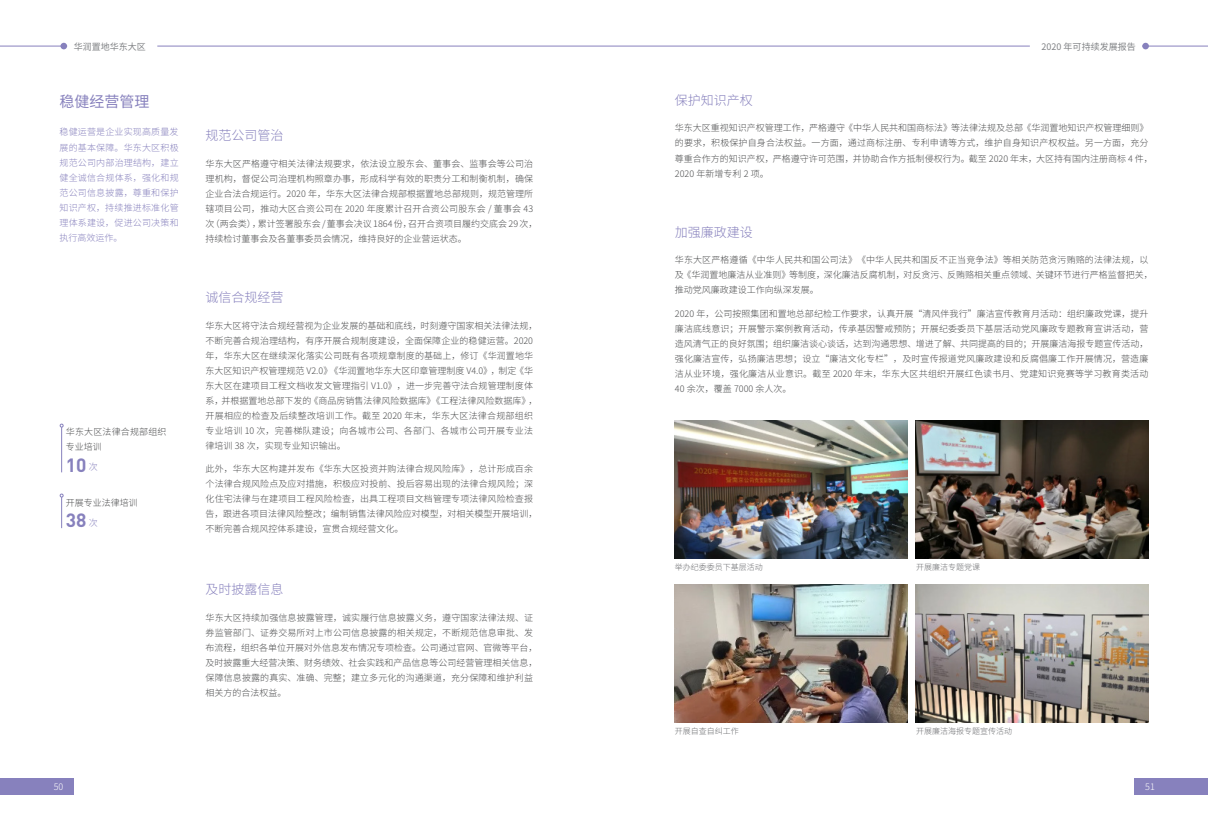
<style>
.page{position:relative;width:1208px;height:825px;background:#fff}
.page>*{position:absolute;margin:0;border:0;box-sizing:border-box;transform-origin:0 0}
.t1{font:700 19px "DIN";color:#8781bd}
.t2{font:15px "Source Han Sans CN";color:#8781bd}
.t3{font:300 13px "Source Han Sans CN";color:#8781bd}
.t4{font:300 9px/15px "Source Han Sans CN";letter-spacing:.01em;color:#4b4c4d}
.t5{font:300 9px/15px "Source Han Sans CN";letter-spacing:.02em;color:#8781bd;text-align:justify}
.t6{font:9px "Source Han Sans CN";color:#808285}
.t7{font:300 9px "Source Han Sans CN";color:#fff}
.t8{font:300 8px "Source Han Sans CN";color:#6c6d70}
.s1{font-family:"Source Han Sans CN";font-weight:300;font-size:9px}
</style>
<div class="page">
<div style="left:1134px;top:778px;width:74px;height:17px;background:#8781bd"></div>
<div style="left:0;top:778px;width:73px;height:17px;background:#8781bd"></div>
<img style="left:675px;top:421px;width:233px;height:137px">
<img style="left:915px;top:420px;width:233px;height:138px">
<img style="left:675px;top:584px;width:233px;height:138px">
<img style="left:915px;top:584px;width:233px;height:138px">
<hr style="left:0;top:46px;width:67px;height:1px;background:#8781bd">
<div style="left:60px;top:43px;width:7px;height:6px;background:#8781bd;border-radius:50%"></div>
<hr style="left:157px;top:46px;width:872px;height:1px;background:#8781bd">
<hr style="left:1142px;top:46px;width:66px;height:1px;background:#8781bd">
<div style="left:1142px;top:43px;width:7px;height:6px;background:#8781bd;border-radius:50%"></div>
<hr style="left:61px;top:427px;width:1px;height:45px;background:#8781bd">
<hr style="left:61px;top:497px;width:1px;height:31px;background:#8781bd">
<p class="t6" style="left:74px;top:41px;width:74px">华润置地华东大区</p>
<p class="t6" style="left:1041px;top:41px;width:96px">2020 年可持续发展报告</p>
<h2 class="t2" style="left:60px;top:93px;width:92px">稳健经营管理</h2>
<p class="t5" style="left:60px;top:125px;width:121px">稳健运营是企业实现高质量发展的基本保障。华东大区积极规范公司内部治理结构，建立健全诚信合规体系，强化和规范公司信息披露，尊重和保护知识产权，持续推进标准化管理体系建设，促进公司决策和执行高效运作。</p>
<h3 class="t3" style="left:206px;top:128px;width:79px">规范公司管治</h3>
<p class="t4" style="left:206px;top:156px;width:333px">华东大区严格遵守相关法律法规要求，依法设立股东会、董事会、监事会等公司治理机构，督促公司治理机构照章办事，形成科学有效的职责分工和制衡机制，确保企业合法合规运行。2020 年，华东大区法律合规部根据置地总部规则，规范管理所辖项目公司，推动大区合资公司在 2020 年度累计召开合资公司股东会 / 董事会 43次（两会类），累计签署股东会 /董事会决议 1864份，召开合资项目履约交底会 29次，持续检讨董事会及各董事委员会情况，维持良好的企业营运状态。</p>
<p class="t4" style="left:66px;top:425px;width:102px">华东大区法律合规部组织专业培训</p>
<h1 class="t1" style="left:66px;top:452px;width:33px">10 <span class="s1">次</span></h1>
<p class="t4" style="left:66px;top:495px;width:73px">开展专业法律培训</p>
<h1 class="t1" style="left:66px;top:508px;width:33px">38 <span class="s1">次</span></h1>
<h3 class="t3" style="left:206px;top:290px;width:79px">诚信合规经营</h3>
<p class="t4" style="left:206px;top:318px;width:333px">华东大区将守法合规经营视为企业发展的基础和底线，时刻遵守国家相关法律法规，不断完善合规治理结构，有序开展合规制度建设，全面保障企业的稳健运营。2020年，华东大区在继续深化落实公司既有各项规章制度的基础上，修订《华润置地华东大区知识产权管理规范 V2.0》《华润置地华东大区印章管理制度 V4.0》，制定《华东大区在建项目工程文档收发文管理指引 V1.0》，进一步完善守法合规管理制度体系，并根据置地总部下发的《商品房销售法律风险数据库》《工程法律风险数据库》，开展相应的检查及后续整改培训工作。截至 2020 年末，华东大区法律合规部组织专业培训 10 次，完善梯队建设；向各城市公司、各部门、各城市公司开展专业法律培训 38 次，实现专业知识输出。</p>
<p class="t4" style="left:206px;top:461px;width:333px">此外，华东大区构建并发布《华东大区投资并购法律合规风险库》，总计形成百余个法律合规风险点及应对措施，积极应对投前、投后容易出现的法律合规风险；深化住宅法律与在建项目工程风险检查，出具工程项目文档管理专项法律风险检查报告，跟进各项目法律风险整改；编制销售法律风险应对模型，对相关模型开展培训，不断完善合规风控体系建设，宣贯合规经营文化。</p>
<h3 class="t3" style="left:206px;top:582px;width:79px">及时披露信息</h3>
<p class="t4" style="left:206px;top:610px;width:333px">华东大区持续加强信息披露管理，诚实履行信息披露义务，遵守国家法律法规、证券监管部门、证券交易所对上市公司信息披露的相关规定，不断规范信息审批、发布流程，组织各单位开展对外信息发布情况专项检查。公司通过官网、官微等平台，及时披露重大经营决策、财务绩效、社会实践和产品信息等公司经营管理相关信息，保障信息披露的真实、准确、完整；建立多元化的沟通渠道，充分保障和维护利益相关方的合法权益。</p>
<h3 class="t3" style="left:675px;top:93px;width:79px">保护知识产权</h3>
<p class="t4" style="left:675px;top:121px;width:479px">华东大区重视知识产权管理工作，严格遵守《中华人民共和国商标法》等法律法规及总部《华润置地知识产权管理细则》的要求，积极保护自身合法权益。一方面，通过商标注册、专利申请等方式，维护自身知识产权权益。另一方面，充分尊重合作方的知识产权，严格遵守许可范围，并协助合作方抵制侵权行为。截至 2020 年末，大区持有国内注册商标 4 件，2020 年新增专利 2 项。</p>
<h3 class="t3" style="left:675px;top:225px;width:79px">加强廉政建设</h3>
<p class="t4" style="left:675px;top:253px;width:479px">华东大区严格遵循《中华人民共和国公司法》《中华人民共和国反不正当竞争法》等相关防范贪污贿赂的法律法规，以及《华润置地廉洁从业准则》等制度，深化廉洁反腐机制，对反贪污、反贿赂相关重点领域、关键环节进行严格监督把关，推动党风廉政建设工作向纵深发展。</p>
<p class="t4" style="left:675px;top:306px;width:475px;text-align:justify">2020 年，公司按照集团和置地总部纪检工作要求，认真开展“清风伴我行”廉洁宣传教育月活动：组织廉政党课，提升廉洁底线意识；开展警示案例教育活动，传承基因警戒预防；开展纪委委员下基层活动党风廉政专题教育宣讲活动，营造风清气正的良好氛围；组织廉洁谈心谈话，达到沟通思想、增进了解、共同提高的目的；开展廉洁海报专题宣传活动，强化廉洁宣传，弘扬廉洁思想；设立“廉洁文化专栏”，及时宣传报道党风廉政建设和反腐倡廉工作开展情况，营造廉洁从业环境，强化廉洁从业意识。截至 2020 年末，华东大区共组织开展红色读书月、党建知识竞赛等学习教育类活动40 余次，覆盖 7000 余人次。</p>
<p class="t8" style="left:675px;top:562px;width:89px">举办纪委委员下基层活动</p>
<p class="t8" style="left:675px;top:726px;width:65px">开展自查自纠工作</p>
<p class="t8" style="left:916px;top:562px;width:65px">开展廉洁专题党课</p>
<p class="t8" style="left:916px;top:726px;width:97px">开展廉洁海报专题宣传活动</p>
<p class="t7" style="left:54px;top:781px;width:11px">50</p>
<p class="t7" style="left:1145px;top:781px;width:11px">51</p>
</div>
